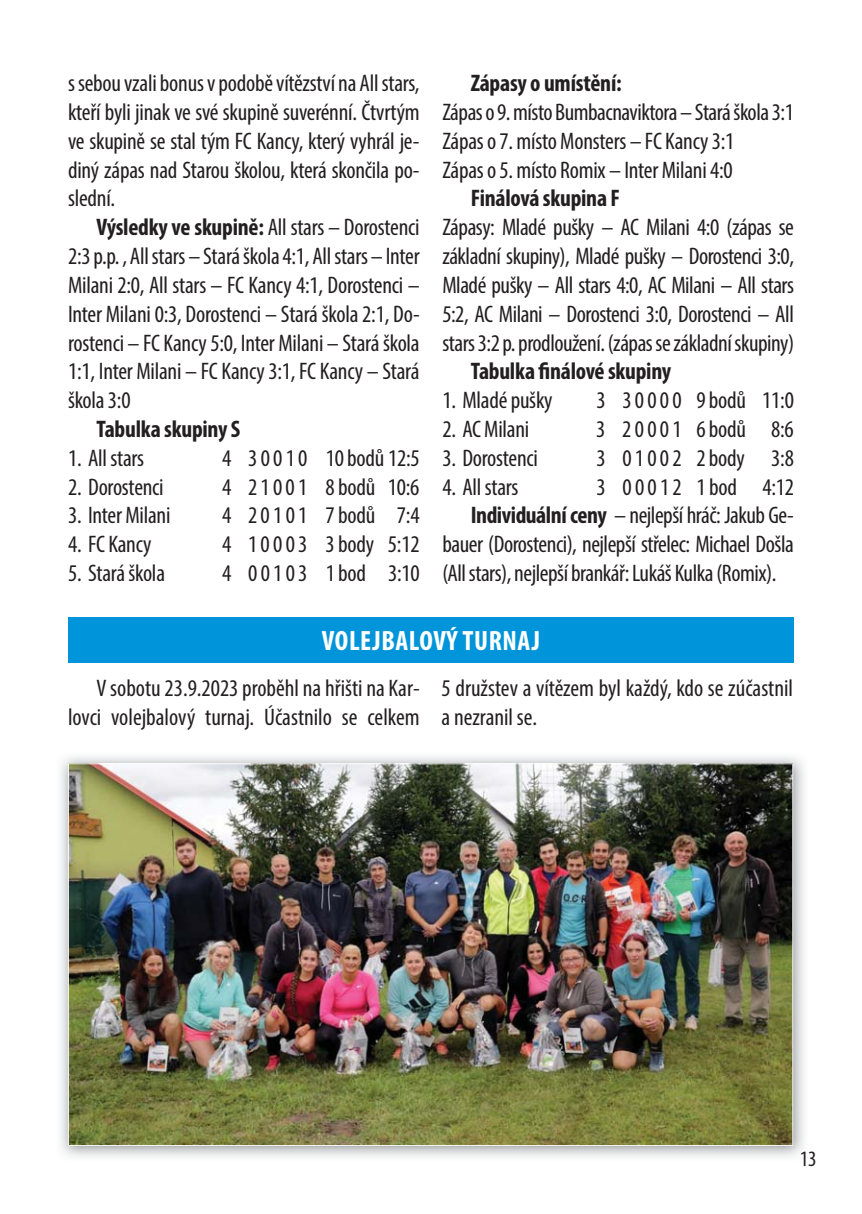
<style>
.page{position:relative;width:862px;height:1214px;background:#fff}
.page>*{position:absolute;margin:0;border:0;box-sizing:border-box;transform-origin:0 0}
.t1{font:700 condensed 28px "Myriad Pro";letter-spacing:.02em;color:#fff}
.t2{font:condensed 24px/28.8px "Myriad Pro";letter-spacing:-.01em;color:#231f20;text-align:justify}
.t3{font:700 condensed 24px "Myriad Pro";letter-spacing:-.01em;color:#231f20}
.t4{font:condensed 22px "Myriad Pro";color:#231f20}
.s1{font-weight:700}
</style>
<div class="page">
<div style="left:68px;top:617px;width:726px;height:45px;background:#0095da"></div>
<img style="left:68px;top:763px;width:725px;height:382px">
<p class="t2" style="left:68px;top:71px;width:353px">s sebou vzali bonus v podobě vítězství na All stars, kteří byli jinak ve své skupině suverénní. Čtvrtým ve skupině se stal tým FC Kancy, který vyhrál je&shy;diný zápas nad Starou školou, která skončila po&shy;slední.</p>
<p class="t2" style="left:68px;top:215px;width:353px;text-indent:28px"><span class="s1">Výsledky ve skupině:</span> All stars – Dorostenci 2:3 p.p. , All stars – Stará škola 4:1, All stars – Inter Milani 2:0, All stars – FC Kancy 4:1, Dorostenci – Inter Milani 0:3, Dorostenci – Stará škola 2:1, Do&shy;rostenci – FC Kancy 5:0, Inter Milani – Stará škola 1:1, Inter Milani – FC Kancy 3:1, FC Kancy – Stará škola 3:0</p>
<p class="t3" style="left:96px;top:414px;width:145px">Tabulka skupiny S</p>
<p class="t2" style="left:68px;top:446px;width:78px">1. All stars</p>
<p class="t2" style="left:222px;top:446px;width:199px">4 3 0 0 1 0 10 bodů 12:5</p>
<p class="t2" style="left:68px;top:474px;width:97px">2. Dorostenci</p>
<p class="t2" style="left:222px;top:474px;width:199px">4 2 1 0 0 1 8 bodů 10:6</p>
<p class="t2" style="left:68px;top:503px;width:104px">3. Inter Milani</p>
<p class="t2" style="left:222px;top:503px;width:199px">4 2 0 1 0 1 7 bodů 7:4</p>
<p class="t2" style="left:68px;top:532px;width:85px">4. FC Kancy</p>
<p class="t2" style="left:222px;top:532px;width:199px">4 1 0 0 0 3 3 body 5:12</p>
<p class="t2" style="left:68px;top:561px;width:98px">5. Stará škola</p>
<p class="t2" style="left:222px;top:561px;width:199px">4 0 0 1 0 3 1 bod 3:10</p>
<p class="t3" style="left:471px;top:69px;width:153px">Zápasy o umístění:</p>
<p class="t2" style="left:442px;top:100px;width:353px;text-align:left">Zápas o 9. místo Bumbacnaviktora – Stará škola 3:1<br>Zápas o 7. místo Monsters – FC Kancy 3:1<br>Zápas o 5. místo Romix – Inter Milani 4:0</p>
<p class="t3" style="left:471px;top:184px;width:151px">Finálová skupina F</p>
<p class="t2" style="left:442px;top:215px;width:353px">Zápasy: Mladé pušky – AC Milani 4:0 (zápas se základní skupiny), Mladé pušky – Dorostenci 3:0, Mladé pušky – All stars 4:0, AC Milani – All stars 5:2, AC Milani – Dorostenci 3:0, Dorostenci – All stars 3:2 p. prodloužení. (zápas se základní skupiny)</p>
<p class="t3" style="left:471px;top:357px;width:202px">Tabulka finálové skupiny</p>
<p class="t2" style="left:442px;top:388px;width:112px">1. Mladé pušky</p>
<p class="t2" style="left:596px;top:388px;width:199px">3 3 0 0 0 0 9 bodů 11:0</p>
<p class="t2" style="left:442px;top:417px;width:88px">2. AC Milani</p>
<p class="t2" style="left:596px;top:417px;width:199px">3 2 0 0 0 1 6 bodů 8:6</p>
<p class="t2" style="left:442px;top:446px;width:97px">3. Dorostenci</p>
<p class="t2" style="left:596px;top:446px;width:199px">3 0 1 0 0 2 2 body 3:8</p>
<p class="t2" style="left:442px;top:474px;width:78px">4. All stars</p>
<p class="t2" style="left:596px;top:474px;width:199px">3 0 0 0 1 2 1 bod 4:12</p>
<p class="t2" style="left:471px;top:503px;width:325px"><span class="s1">Individuální ceny</span> – nejlepší hráč: Jakub Ge-</p>
<p class="t2" style="left:442px;top:532px;width:353px">bauer (Dorostenci), nejlepší střelec: Michael Došla</p>
<p class="t2" style="left:442px;top:561px;width:335px">(All stars), nejlepší brankář: Lukáš Kulka (Romix).</p>
<p class="t1" style="left:322px;top:624px;width:220px">VOLEJBALOVÝ TURNAJ</p>
<p class="t2" style="left:68px;top:676px;width:353px;text-align:right">V sobotu 23.9.2023 proběhl na hřišti na Kar&shy;lovci volejbalový turnaj. Účastnilo se celkem</p>
<p class="t2" style="left:441px;top:676px;width:353px">5 družstev a vítězem byl každý, kdo se zúčastnil a nezranil se.</p>
<p class="t4" style="left:799px;top:1150px;width:18px">13</p>
</div>
